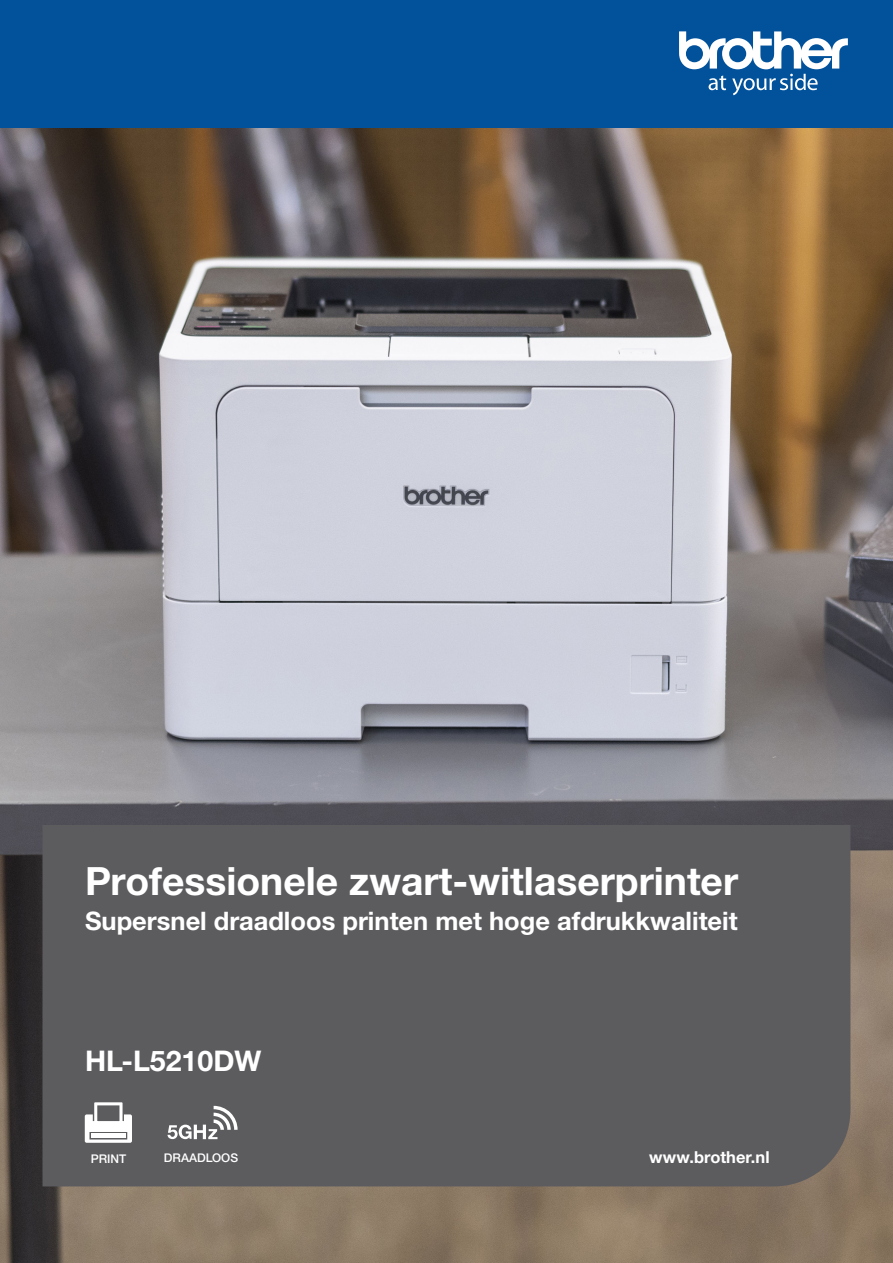
<style>
.page{position:relative;width:893px;height:1263px;background:#fff}
.page>*{position:absolute;margin:0;border:0;box-sizing:border-box;transform-origin:0 0}
.t1{font:700 39px "Helvetica Neue LTW1 G";color:#fff}
.t2{font:700 28.5px "Helvetica Neue LTW1 G";color:#fff}
.t3{font:700 25.5px "Helvetica Neue LTW1 G";color:#fff}
.t4{font:700 16.5px "Helvetica Neue LTW1 G";color:#fff}
.t5{font:500 12px "Helvetica Neue LTW1 G";color:#fff}
</style>
<div class="page">
<img style="left:0;top:128px;width:893px;height:1135px">
<div style="left:0;top:0;width:893px;height:128px;background:#01519b"></div>
<svg style="left:679px;top:31px;width:169px;height:64px"></svg>
<div style="left:43px;top:825px;width:807px;height:361px;background:#5c5c5f"></div>
<svg style="left:85px;top:1102px;width:47px;height:41px"></svg>
<div style="left:91px;top:1133px;width:35px;height:5px;background:#fff"></div>
<svg style="left:168px;top:1106px;width:70px;height:33px"></svg>
<p class="t1" style="left:85px;top:857px;width:655px">Professionele zwart-witlaserprinter</p>
<p class="t3" style="left:85px;top:905px;width:654px">Supersnel draadloos printen met hoge afdrukkwaliteit</p>
<p class="t2" style="left:85px;top:1043px;width:178px">HL-L5210DW</p>
<p class="t5" style="left:91px;top:1151px;width:37px">PRINT</p>
<p class="t5" style="left:164px;top:1150px;width:76px">DRAADLOOS</p>
<p class="t4" style="left:649px;top:1147px;width:122px">www.brother.nl</p>
</div>
